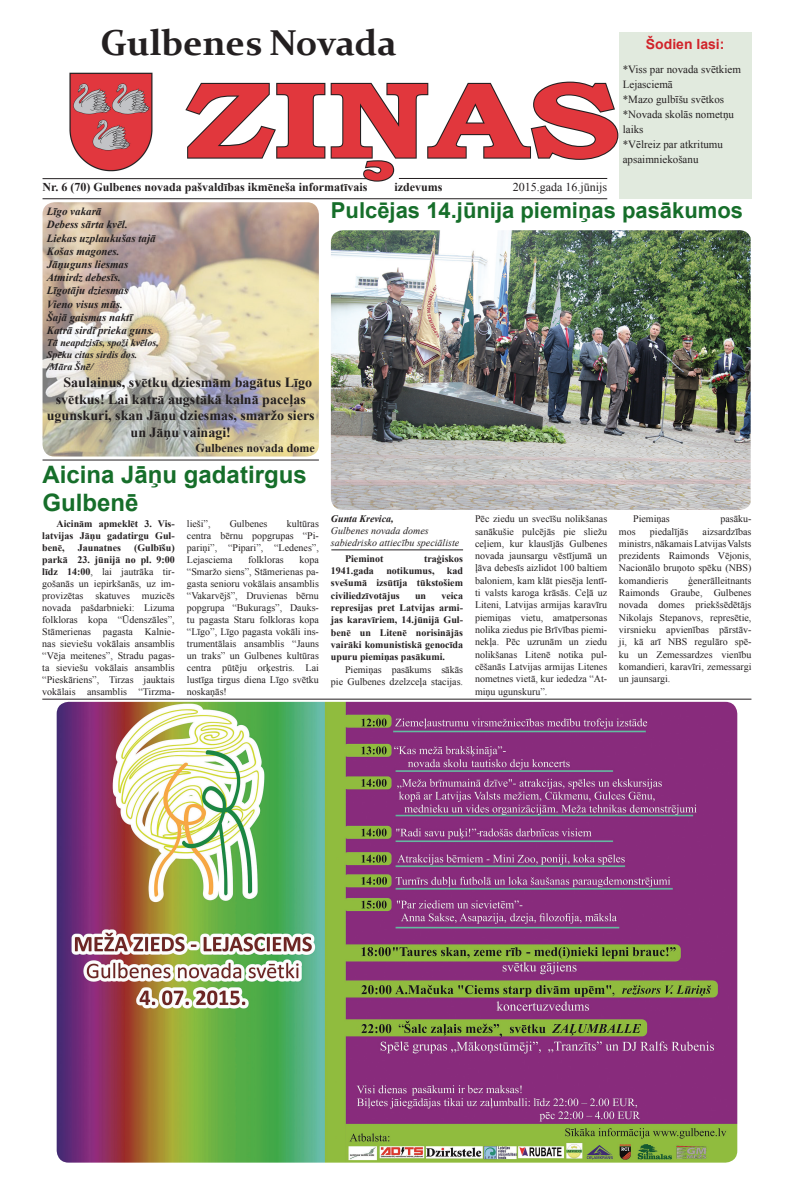
<style>
.page{position:relative;width:794px;height:1191px;background:#fff}
.page>*{position:absolute;margin:0;border:0;box-sizing:border-box;transform-origin:0 0}
.t1{font:700 108px "Bookman Old Style";letter-spacing:-.02em;color:#e1373d;scale:1.31 1}
.t2{font:700 36px "Constantia";color:#231f20}
.t3{font:700 24px/28.8px "Arial";color:#166e2a}
.t4{font:700 22px "Arial";color:#166e2a}
.t5{font:700 14px "Times New Roman";color:#231f20}
.t6{font:700 14px "Arial";color:#d1232a}
.t7{font:700 12px "Times New Roman";color:#231f20}
.t8{font:12px "Times New Roman";color:#231f20}
.t9{font:italic 700 11px/13.2px "Times New Roman";color:#231f20}
.t10{font:11px/15px "Times New Roman";color:#231f20}
.t11{font:10px/12.3px "Times New Roman";color:#231f20;text-align:justify}
.t12{font:700 10px/12.3px "Times New Roman";color:#231f20;text-align:justify}
.t13{font:italic 700 10px/12px "Times New Roman";color:#231f20}
.t14{font:italic 10px/12px "Times New Roman";color:#231f20}
.s1{font-weight:700}
</style>
<div class="page">
<img style="left:43px;top:202px;width:276px;height:254px">
<hr style="left:43px;top:198px;width:564px;height:1px;background:#231f20">
<hr style="left:43px;top:178px;width:330px;height:1px;background:#231f20">
<svg style="left:184px;top:81px;width:435px;height:101px"></svg>
<img style="left:69px;top:72px;width:84px;height:100px">
<div style="left:619px;top:32px;width:132px;height:167px;background:#e1eade"></div>
<hr style="left:43px;top:460px;width:276px;height:1px;background:#231f20">
<img style="left:57px;top:702px;width:680px;height:460px">
<hr style="left:42px;top:699px;width:709px;height:1px;background:#231f20">
<img style="left:331px;top:230px;width:419px;height:280px">
<hr style="left:331px;top:549px;width:132px;height:1px;background:#231f20">
<h2 class="t2" style="left:101px;top:18px;width:297px">Gulbenes Novada</h2>
<h3 class="t6" style="left:646px;top:34px;width:80px">Šodien lasi:</h3>
<p class="t10" style="left:623px;top:62px;width:120px">*Viss par novada svētkiem<br>Lejasciemā<br>*Mazo gulbīšu svētkos *Novada skolās nometņu laiks<br>*Vēlreiz par atkritumu apsaimniekošanu</p>
<h1 class="t1" style="left:185px;top:42px;width:334px">ZIŅAS</h1>
<p class="t7" style="left:43px;top:178px;width:326px">Nr. 6 (70) Gulbenes novada pašvaldības ikmēneša informatīvais</p>
<p class="t7" style="left:394px;top:178px;width:49px">izdevums</p>
<p class="t8" style="left:513px;top:179px;width:96px">2015.gada 16.jūnijs</p>
<p class="t9" style="left:47px;top:204px;width:110px">Līgo vakarā<br>Debess sārta kvēl.<br>Liekas uzplaukušas tajā<br>Košas magones.<br>Jāņuguns liesmas<br>Atmirdz debesīs.<br>Līgotāju dziesmas<br>Vieno visus mūs.<br>Šajā gaismas naktī<br>Katrā sirdī prieka guns.</p>
<p class="t13" style="left:47px;top:336px;width:113px">Tā neapdzisīs, spoži kvēlos,<br>Spēku citas sirdis dos. /Māra Šnē/</p>
<h3 class="t5" style="left:64px;top:372px;width:250px">Saulainus, svētku dziesmām bagātus Līgo</h3>
<h3 class="t5" style="left:56px;top:389px;width:252px">svētkus! Lai katrā augstākā kalnā paceļas</h3>
<h3 class="t5" style="left:47px;top:406px;width:269px">ugunskuri, skan Jāņu dziesmas, smaržo siers</h3>
<h3 class="t5" style="left:131px;top:423px;width:102px">un Jāņu vainagi!</h3>
<p class="t7" style="left:195px;top:439px;width:121px">Gulbenes novada dome</p>
<h3 class="t3" style="left:43px;top:460px;width:266px">Aicina Jāņu gadatirgus<br>Gulbenē</h3>
<p class="t12" style="left:42px;top:517px;width:134px;line-height:12px;text-indent:14px">Aicinām apmeklēt 3. Vis&shy;latvijas Jāņu gadatirgu Gul&shy;benē,</p>
<p class="t11" style="left:187px;top:517px;width:133px;line-height:12px;text-indent:100px">kultūras centra bērnu popgrupas “Pi&shy;pariņi”, “Pipari”, “Ledenes”, Lejasciema</p>
<p class="t11" style="left:187px;top:517px;width:25px">lieši”,</p>
<p class="t11" style="left:230px;top:517px;width:39px">Gulbenes</p>
<p class="t11" style="left:42px;top:541px;width:134px;line-height:12px;text-indent:92px"><span class="s1">(Gulbīšu) parkā 23. jūnijā no pl. 9:00 līdz 14:00</span>, lai jautrāka tir&shy;gošanās un iepirkšanās, uz im&shy;provizētas skatuves muzicēs novada pašdarbnieki: Lizuma folkloras kopa “Ūdenszāles”, Stāmerienas pagasta Kalnie&shy;nas sieviešu vokālais ansamblis “Vēja meitenes”, Stradu pagas&shy;ta sieviešu vokālais ansamblis “Pieskāriens”, Tirzas jauktais vokālais ansamblis “Tirzma-</p>
<p class="t12" style="left:78px;top:541px;width:45px">Jaunatnes</p>
<p class="t11" style="left:187px;top:553px;width:133px;line-height:12px;text-indent:112px">kopa “Smaržo siens”, Stāmerienas pa&shy;gasta senioru vokālais ansamblis “Vakarvējš”, Druvienas bērnu popgrupa “Bukurags”, Dauks&shy;tu pagasta Staru folkloras kopa “Līgo”, Līgo pagasta vokāli ins&shy;trumentālais ansamblis “Jauns un traks” un Gulbenes kultūras centra pūtēju orķestris. Lai lustīga tirgus diena Līgo svētku noskaņās!</p>
<p class="t11" style="left:248px;top:553px;width:37px">folkloras</p>
<h3 class="t4" style="left:331px;top:196px;width:414px">Pulcējas 14.jūnija piemiņas pasākumos</h3>
<p class="t13" style="left:331px;top:512px;width:64px">Gunta Krevica,</p>
<p class="t14" style="left:331px;top:524px;width:130px">Gulbenes novada domes sabiedrisko attiecību speciāliste</p>
<p class="t12" style="left:331px;top:552px;width:134px;text-indent:93px">traģiskos 1941.gada notikumus, kad svešumā izsūtīja tūkstošiem civiliedzīvotājus</p>
<p class="t12" style="left:345px;top:552px;width:40px">Pieminot</p>
<p class="t12" style="left:331px;top:589px;width:134px;text-indent:110px">veica represijas pret Latvijas armi&shy;jas karavīriem, 14.jūnijā Gul&shy;benē un Litenē norisinājās vairāki komunistiskā genocīda upuru piemiņas pasākumi.</p>
<p class="t11" style="left:331px;top:663px;width:134px;text-align:right">Piemiņas pasākums sākās pie Gulbenes dzelzceļa stacijas.</p>
<p class="t12" style="left:415px;top:589px;width:13px">un</p>
<p class="t11" style="left:475px;top:512px;width:134px">Pēc ziedu un svecīšu nolikšanas sanākušie pulcējās pie sliežu ceļiem, kur klausījās Gulbenes novada jaunsargu vēstījumā un ļāva debesīs aizlidot 100 baltiem baloniem, kam klāt piesēja lentī&shy;ti valsts karoga krāsās. Ceļā uz Liteni, Latvijas armijas karavīru piemiņas vietu, amatpersonas nolika ziedus pie Brīvības piemi&shy;nekļa. Pēc uzrunām un ziedu nolikšanas Litenē notika pul&shy;cēšanās Latvijas armijas Litenes nometnes vietā, kur iededza “At&shy;miņu ugunskuru”.</p>
<p class="t11" style="left:633px;top:512px;width:38px">Piemiņas</p>
<p class="t11" style="left:720px;top:512px;width:33px">pasāku-</p>
<p class="t11" style="left:619px;top:525px;width:18px">mos</p>
<p class="t11" style="left:650px;top:525px;width:40px">piedalījās</p>
<p class="t11" style="left:619px;top:525px;width:134px;text-indent:84px">aizsardzības ministrs, nākamais Latvijas Valsts prezidents Raimonds Vējonis, Nacionālo bruņoto spēku (NBS) komandieris</p>
<p class="t11" style="left:619px;top:574px;width:134px;text-indent:69px">ģenerālleitnants Raimonds Graube, Gulbenes novada domes priekšsēdētājs Nikolajs Stepanovs, represētie, virsnieku apvienības pārstāv&shy;ji, kā arī NBS regulāro spē&shy;ku un Zemessardzes vienību komandieri, karavīri, zemessargi un jaunsargi.</p>
</div>
